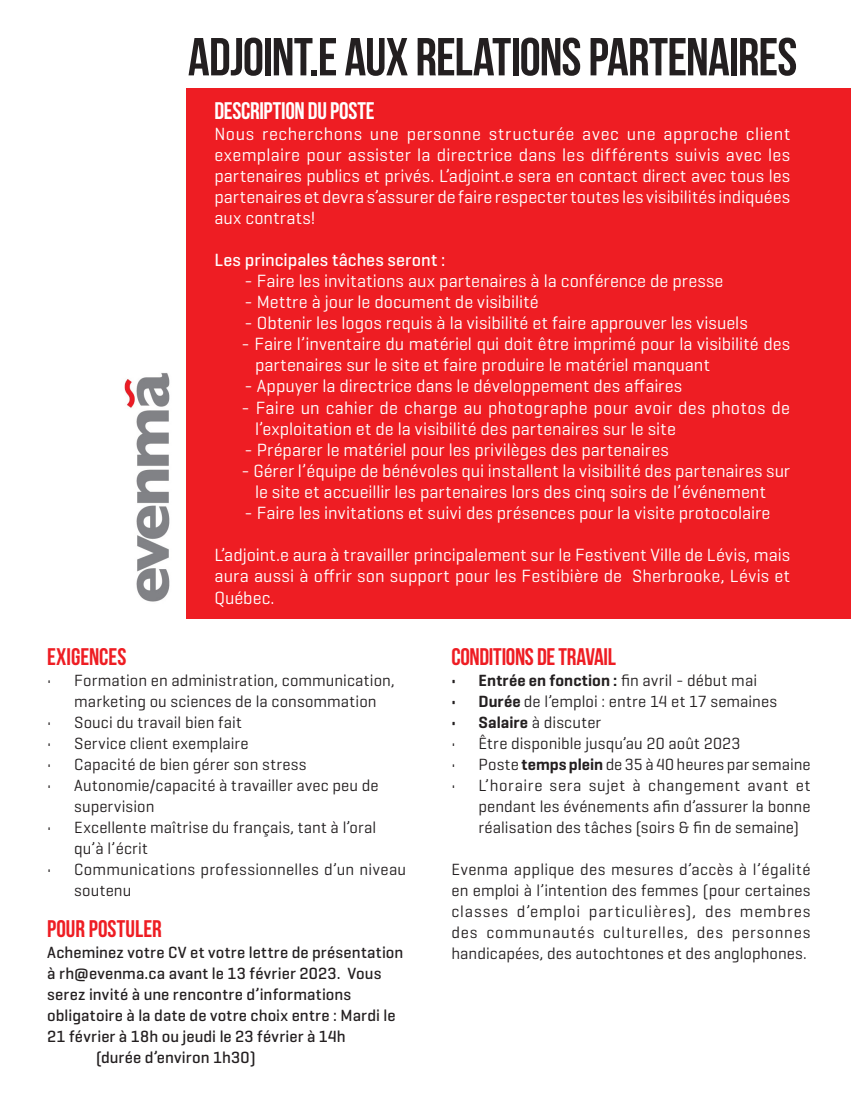
<style>
.page{position:relative;width:851px;height:1106px;background:#fff}
.page>*{position:absolute;margin:0;border:0;box-sizing:border-box;transform-origin:0 0}
.GEOGROTESQUE_21pt{font:53.4px "Bebas Neue";letter-spacing:-.015em;color:#231f20}
.GEOGROTESQUE_21pt-2{font:24px "Bebas Neue";letter-spacing:-.005em;color:#ee1d23}
.GEOGROTESQUE_21pt-3{font:24px "Bebas Neue";letter-spacing:-.01em;color:#fff}
.GEOGROTESQUE_21pt-4{font:18px/21px "Geogrotesque";letter-spacing:.005em;color:#fff}
.GEOGROTESQUE_21pt-5{font:500 18px "Geogrotesque";letter-spacing:.005em;color:#fff}
.GEOGROTESQUE_21pt-6{font:16.5px/21px "Geogrotesque";letter-spacing:.005em;color:#231f20}
.GEOGROTESQUE_21pt-7{font:500 16.5px/21px "Geogrotesque";letter-spacing:.015em;color:#231f20}
.t1{font:600 16.5px "Geogrotesque";letter-spacing:.01em;color:#231f20}
.s1{font-weight:400}
.s2{font-weight:600}
</style>
<div class="page">
<div style="left:187px;top:88px;width:663px;height:531px;background:#ee1d23"></div>
<img style="left:124px;top:373px;width:46px;height:229px">
<p class="GEOGROTESQUE_21pt" style="left:188px;top:28px;width:610px">ADJOINT.E AUX RELATIONS PARTENAIRES</p>
<p class="GEOGROTESQUE_21pt-3" style="left:214px;top:98px;width:161px">DESCRIPTION DU POSTE</p>
<p class="GEOGROTESQUE_21pt-4" style="left:214px;top:123px;width:577px;text-align:justify">Nous recherchons une personne structurée avec une approche client exemplaire pour assister la directrice dans les différents suivis avec les partenaires publics et privés. L’adjoint.e sera en contact direct avec tous les partenaires et devra s’assurer de faire respecter toutes les visibilités indiquées aux contrats!</p>
<p class="GEOGROTESQUE_21pt-5" style="left:214px;top:249px;width:232px">Les principales tâches seront :</p>
<p class="GEOGROTESQUE_21pt-4" style="left:244px;top:270px;width:480px">- Faire les invitations aux partenaires à la conférence de presse</p>
<p class="GEOGROTESQUE_21pt-4" style="left:244px;top:291px;width:296px">- Mettre à jour le document de visibilité</p>
<p class="GEOGROTESQUE_21pt-4" style="left:244px;top:312px;width:504px">- Obtenir les logos requis à la visibilité et faire approuver les visuels</p>
<p class="GEOGROTESQUE_21pt-4" style="left:255px;top:333px;width:536px;text-indent:-14px">- Faire l’inventaire du matériel qui doit être imprimé pour la visibilité des partenaires sur le site et faire produire le matériel manquant</p>
<p class="GEOGROTESQUE_21pt-4" style="left:244px;top:375px;width:439px">- Appuyer la directrice dans le développement des affaires</p>
<p class="GEOGROTESQUE_21pt-4" style="left:255px;top:396px;width:536px;text-indent:-14px">- Faire un cahier de charge au photographe pour avoir des photos de l’exploitation et de la visibilité des partenaires sur le site</p>
<p class="GEOGROTESQUE_21pt-4" style="left:244px;top:438px;width:426px">- Préparer le matériel pour les privilèges des partenaires</p>
<p class="GEOGROTESQUE_21pt-4" style="left:241px;top:459px;width:550px;text-align:center">- Gérer l’équipe de bénévoles qui installent la visibilité des partenaires sur le site et accueillir les partenaires lors des cinq soirs de l’événement</p>
<p class="GEOGROTESQUE_21pt-4" style="left:244px;top:501px;width:527px">- Faire les invitations et suivi des présences pour la visite protocolaire</p>
<p class="GEOGROTESQUE_21pt-4" style="left:214px;top:543px;width:577px">L’adjoint.e aura à travailler principalement sur le Festivent Ville de Lévis, mais aura aussi à offrir son support pour les Festibière de Sherbrooke, Lévis et</p>
<p class="GEOGROTESQUE_21pt-2" style="left:47px;top:644px;width:81px">EXIGENCES</p>
<p class="GEOGROTESQUE_21pt-6" style="left:47px;top:669px;width:349px;text-align:center">• Formation en administration, communication, marketing ou sciences de la consommation</p>
<p class="GEOGROTESQUE_21pt-6" style="left:47px;top:711px;width:196px">• Souci du travail bien fait</p>
<p class="GEOGROTESQUE_21pt-6" style="left:47px;top:732px;width:203px">• Service client exemplaire</p>
<p class="GEOGROTESQUE_21pt-6" style="left:47px;top:753px;width:261px">• Capacité de bien gérer son stress</p>
<p class="GEOGROTESQUE_21pt-6" style="left:74px;top:774px;width:306px;text-indent:-27px">• Autonomie/capacité à travailler avec peu de supervision</p>
<p class="GEOGROTESQUE_21pt-6" style="left:74px;top:816px;width:303px;text-indent:-27px">• Excellente maîtrise du français, tant à l’oral qu’à l’écrit</p>
<p class="GEOGROTESQUE_21pt-6" style="left:74px;top:858px;width:333px;text-indent:-27px">• Communications professionnelles d’un niveau soutenu</p>
<p class="GEOGROTESQUE_21pt-2" style="left:47px;top:915px;width:116px">POUR POSTULER</p>
<p class="GEOGROTESQUE_21pt-7" style="left:47px;top:941px;width:357px">Acheminez votre CV et votre lettre de présentation à rh@evenma.ca avant le 13 février 2023. Vous serez invité à une rencontre d’informations obligatoire à la date de votre choix entre : Mardi le 21 février à 18h ou jeudi le 23 février à 14h</p>
<p class="GEOGROTESQUE_21pt-7" style="left:96px;top:1046px;width:161px">(durée d’environ 1h30)</p>
<p class="GEOGROTESQUE_21pt-2" style="left:451px;top:644px;width:166px">CONDITIONS DE TRAVAIL</p>
<p class="t1" style="left:451px;top:670px;width:307px">• Entrée en fonction : <span class="s1">fin avril - début mai</span></p>
<p class="GEOGROTESQUE_21pt-6" style="left:451px;top:690px;width:327px"><span class="s2">• Durée</span> de l’emploi : entre 14 et 17 semaines</p>
<p class="GEOGROTESQUE_21pt-6" style="left:451px;top:711px;width:151px"><span class="s2">• Salaire</span> à discuter</p>
<p class="GEOGROTESQUE_21pt-6" style="left:451px;top:732px;width:290px">• Être disponible jusqu’au 20 août 2023</p>
<p class="GEOGROTESQUE_21pt-6" style="left:451px;top:753px;width:360px">• Poste <span class="s2">temps plein</span> de 35 à 40 heures par semaine</p>
<p class="GEOGROTESQUE_21pt-6" style="left:478px;top:774px;width:333px;text-align:justify;text-indent:-27px">• L’horaire sera sujet à changement avant et pendant les événements afin d’assurer la bonne réalisation des tâches (soirs &amp; fin de semaine)</p>
<p class="GEOGROTESQUE_21pt-6" style="left:451px;top:858px;width:360px;text-align:justify">Evenma applique des mesures d’accès à l’égalité en emploi à l’intention des femmes (pour certaines classes d’emploi particulières), des membres des communautés culturelles, des personnes handicapées, des autochtones et des anglophones.</p>
</div>
